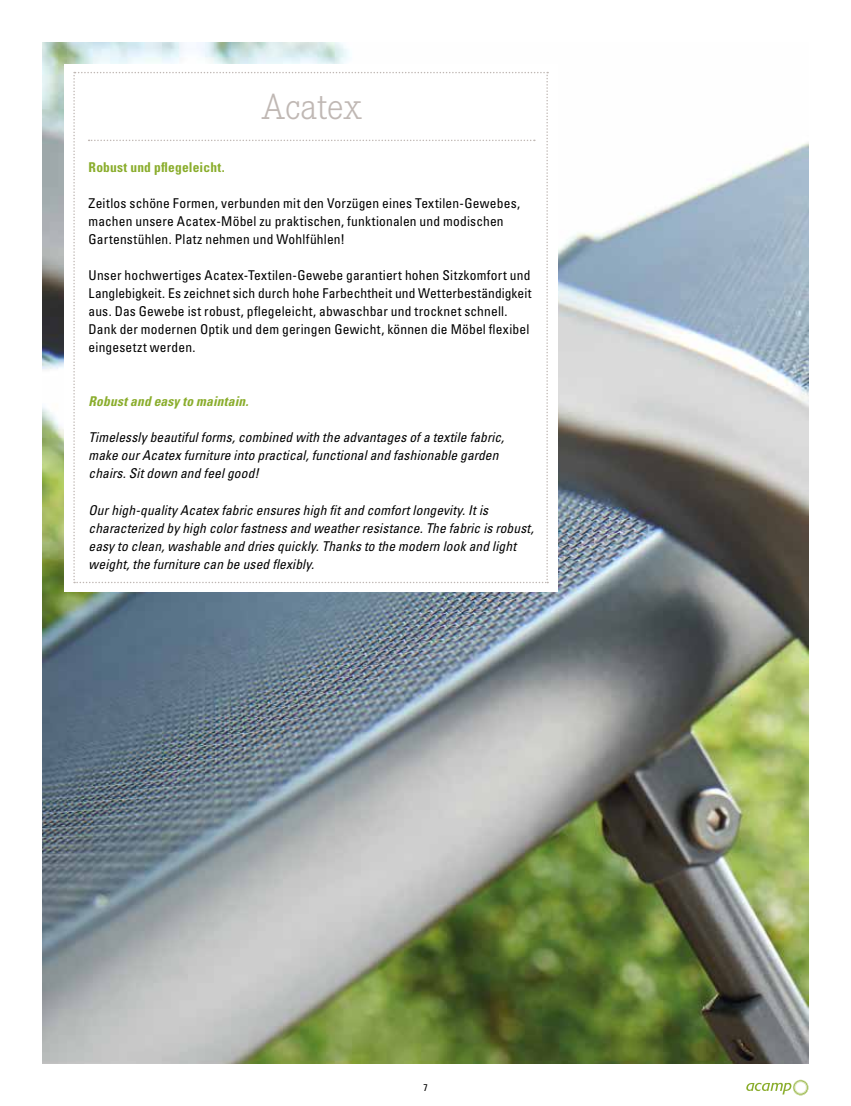
<style>
.page{position:relative;width:851px;height:1106px;background:#fff}
.page>*{position:absolute;margin:0;border:0;box-sizing:border-box;transform-origin:0 0}
.t1{font:300 37.5px "Corporate E";letter-spacing:-.01em;color:#c0b8b4}
.t2{font:condensed 13.5px/18px "Univers LT";letter-spacing:.01em;color:#000}
.t3{font:italic condensed 13.5px/18px "Univers LT";letter-spacing:.01em;color:#000}
.t4{font:italic 700 condensed 13.5px "Univers LT";letter-spacing:.01em;color:#8aad2c}
.t5{font:700 condensed 13.5px "Univers LT";letter-spacing:.015em;color:#8aad2c}
.t6{font:condensed 9.75px "Univers LT";color:#000}
</style>
<div class="page">
<svg style="left:746px;top:1079px;width:62px;height:16px"></svg>
<img style="left:43px;top:43px;width:765px;height:1020px">
<div style="left:64px;top:64px;width:493px;height:527px;background:#fff"></div>
<svg style="left:73px;top:72px;width:475px;height:511px"></svg>
<h1 class="t1" style="left:261px;top:86px;width:102px">Acatex</h1>
<p class="t5" style="left:89px;top:159px;width:138px">Robust und pflegeleicht.</p>
<p class="t2" style="left:89px;top:194px;width:433px">Zeitlos schöne Formen, verbunden mit den Vorzügen eines Textilen-Gewebes, machen unsere Acatex-Möbel zu praktischen, funktionalen und modischen<br>Gartenstühlen. Platz nehmen und Wohlfühlen!</p>
<p class="t2" style="left:89px;top:266px;width:444px">Unser hochwertiges Acatex-Textilen-Gewebe garantiert hohen Sitzkomfort und Langlebigkeit. Es zeichnet sich durch hohe Farbechtheit und Wetterbeständigkeit aus. Das Gewebe ist robust, pflegeleicht, abwaschbar und trocknet schnell.<br>Dank der modernen Optik und dem geringen Gewicht, können die Möbel flexibel eingesetzt werden.</p>
<p class="t4" style="left:89px;top:393px;width:161px">Robust and easy to maintain.</p>
<p class="t3" style="left:89px;top:428px;width:417px">Timelessly beautiful forms, combined with the advantages of a textile fabric, make our Acatex furniture into practical, functional and fashionable garden chairs. Sit down and feel good!</p>
<p class="t3" style="left:89px;top:500px;width:446px">Our high-quality Acatex fabric ensures high fit and comfort longevity. It is characterized by high color fastness and weather resistance. The fabric is robust, easy to clean, washable and dries quickly. Thanks to the modern look and light weight, the furniture can be used flexibly.</p>
<p class="t6" style="left:423px;top:1081px;width:6px">7</p>
</div>
